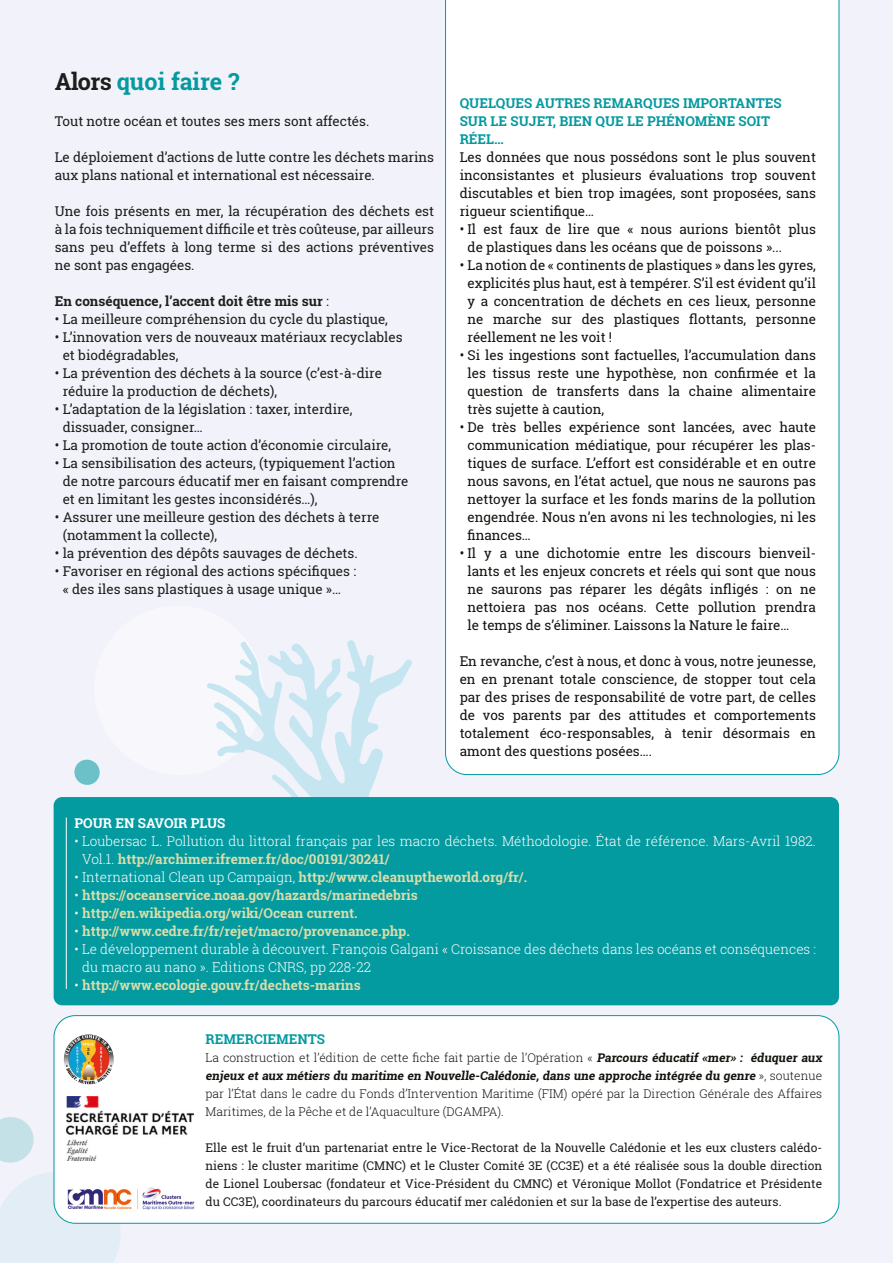
<style>
.page{position:relative;width:893px;height:1263px;background:#f2f2fa}
.page>*{position:absolute;margin:0;border:0;box-sizing:border-box;transform-origin:0 0}
.t1{font:700 23.4px "Roboto Slab";color:#039aa0}
.t2{font:13.5px/18px "Roboto Slab";color:#13120e;text-align:justify}
.t3{font:13.5px/18px "Roboto Slab";color:#1d1d1b}
.t4{font:300 13.5px/18px "Roboto Slab";color:#fff}
.t5{font:700 13.5px "Roboto Slab";color:#dbdda9}
.t6{font:700 13.5px/18px "Roboto Slab";color:#039aa0}
.t7{font:700 13.5px "Roboto Slab";color:#1d1d1b}
.t8{font:700 13.5px "Roboto Slab";color:#fff}
.t9{font:12px/18px "Roboto Slab";color:#1d1d1b;text-align:justify}
.t10{font:300 12px/18px "Roboto Slab";color:#13120e}
.s1{color:#1d1d1b}
.s2{font-weight:400}
.s3{font-weight:700;color:#dbdda9}
.s4{font-weight:300;color:#fff}
.s5{font-weight:700}
</style>
<div class="page">
<svg style="left:0;top:1114px;width:121px;height:149px"></svg>
<div style="left:445px;top:0;width:394px;height:775px;background:#fff"></div>
<div style="left:54px;top:797px;width:785px;height:208px;background:#039aa0;border-radius:9px"></div>
<hr style="left:66px;top:817px;width:1px;height:172px;background:#fff">
<svg style="left:73px;top:640px;width:339px;height:158px"></svg>
<div style="left:54px;top:1015px;width:785px;height:208px;background:#fff;border-radius:21px"></div>
<div style="left:54px;top:1015px;width:785px;height:209px;border:1px solid #039aa0;border-radius:21px"></div>
<img style="left:67px;top:1096px;width:126px;height:65px">
<img style="left:67px;top:1187px;width:128px;height:23px">
<img style="left:64px;top:1034px;width:50px;height:50px;border-radius:25px">
<h1 class="t1" style="left:55px;top:65px;width:186px"><span class="s1">Alors</span> quoi faire ?</h1>
<p class="t3" style="left:55px;top:112px;width:316px">Tout notre océan et toutes ses mers sont affectés.</p>
<p class="t3" style="left:55px;top:148px;width:381px">Le déploiement d’actions de lutte contre les déchets marins aux plans national et international est nécessaire.</p>
<p class="t3" style="left:55px;top:202px;width:381px;text-align:justify">Une fois présents en mer, la récupération des déchets est à la fois techniquement difficile et très coûteuse, par ailleurs sans peu d’effets à long terme si des actions préventives ne sont pas engagées.</p>
<p class="t7" style="left:55px;top:292px;width:276px">En conséquence, l’accent doit être mis sur <span class="s2">:</span></p>
<p class="t3" style="left:55px;top:310px;width:335px">• La meilleure compréhension du cycle du plastique,</p>
<p class="t3" style="left:63px;top:328px;width:341px;text-indent:-8px">• L’innovation vers de nouveaux matériaux recyclables et biodégradables,</p>
<p class="t3" style="left:63px;top:364px;width:321px;text-indent:-8px">• La prévention des déchets à la source (c’est-à-dire réduire la production de déchets),</p>
<p class="t3" style="left:63px;top:400px;width:291px;text-indent:-8px">• L’adaptation de la législation : taxer, interdire, dissuader, consigner…</p>
<p class="t3" style="left:55px;top:436px;width:338px">• La promotion de toute action d’économie circulaire,</p>
<p class="t3" style="left:63px;top:454px;width:347px;text-indent:-8px">• La sensibilisation des acteurs, (typiquement l’action de notre parcours éducatif mer en faisant comprendre et en limitant les gestes inconsidérés…),</p>
<p class="t3" style="left:63px;top:508px;width:318px;text-indent:-8px">• Assurer une meilleure gestion des déchets à terre (notamment la collecte),</p>
<p class="t3" style="left:55px;top:544px;width:304px">• la prévention des dépôts sauvages de déchets.</p>
<p class="t3" style="left:55px;top:562px;width:303px;text-align:center">• Favoriser en régional des actions spécifiques : « des iles sans plastiques à usage unique »…</p>
<p class="t6" style="left:460px;top:94px;width:323px">QUELQUES AUTRES REMARQUES IMPORTANTES<br>SUR LE SUJET, BIEN QUE LE PHÉNOMÈNE SOIT<br>RÉEL…</p>
<p class="t2" style="left:460px;top:148px;width:358px">Les données que nous possédons sont le plus souvent inconsistantes et plusieurs évaluations trop souvent discutables et bien trop imagées, sont proposées, sans rigueur scientifique…</p>
<p class="t2" style="left:468px;top:220px;width:350px;text-indent:-8px">• Il est faux de lire que « nous aurions bientôt plus de plastiques dans les océans que de poissons »...</p>
<p class="t2" style="left:468px;top:256px;width:350px;text-indent:-8px">• La notion de « continents de plastiques » dans les gyres, explicités plus haut, est à tempérer. S’il est évident qu’il y a concentration de déchets en ces lieux, personne ne marche sur des plastiques flottants, personne réellement ne les voit !</p>
<p class="t2" style="left:468px;top:346px;width:350px;text-indent:-8px">• Si les ingestions sont factuelles, l’accumulation dans les tissus reste une hypothèse, non confirmée et la question de transferts dans la chaine alimentaire très sujette à caution,</p>
<p class="t2" style="left:468px;top:418px;width:350px;text-indent:-8px">• De très belles expérience sont lancées, avec haute communication médiatique, pour récupérer les plas&shy;tiques de surface. L’effort est considérable et en outre nous savons, en l’état actuel, que nous ne saurons pas nettoyer la surface et les fonds marins de la pollution engendrée. Nous n’en avons ni les technologies, ni les finances…</p>
<p class="t2" style="left:468px;top:544px;width:350px;text-indent:-8px">• Il y a une dichotomie entre les discours bienveil&shy;lants et les enjeux concrets et réels qui sont que nous ne saurons pas réparer les dégâts infligés : on ne nettoiera pas nos océans. Cette pollution prendra le temps de s’éliminer. Laissons la Nature le faire…</p>
<p class="t2" style="left:460px;top:652px;width:358px">En revanche, c’est à nous, et donc à vous, notre jeunesse, en en prenant totale conscience, de stopper tout cela par des prises de responsabilité de votre part, de celles de vos parents par des attitudes et comportements totalement éco-responsables, à tenir désormais en amont des questions posées….</p>
<p class="t8" style="left:74px;top:814px;width:152px">POUR EN SAVOIR PLUS</p>
<p class="t4" style="left:82px;top:832px;width:735px;text-indent:-8px">• Loubersac L. Pollution du littoral français par les macro déchets. Méthodologie. État de référence. Mars-Avril 1982.<br>Vol.1. <span class="s3">http://archimer.ifremer.fr/doc/00191/30241/</span></p>
<p class="t5" style="left:74px;top:868px;width:454px"><span class="s4">• International Clean up Campaign,</span> http://www.cleanuptheworld.org/fr/.</p>
<p class="t5" style="left:74px;top:886px;width:345px"><span class="s4">•</span> https://oceanservice.noaa.gov/hazards/marinedebris</p>
<p class="t5" style="left:74px;top:904px;width:285px"><span class="s4">•</span> http://en.wikipedia.org/wiki/Ocean current.</p>
<p class="t5" style="left:74px;top:922px;width:337px"><span class="s4">•</span> http://www.cedre.fr/fr/rejet/macro/provenance.php.</p>
<p class="t4" style="left:82px;top:940px;width:735px;text-indent:-8px">• Le développement durable à découvert. François Galgani « Croissance des déchets dans les océans et conséquences : du macro au nano ». Editions CNRS, pp 228-22</p>
<p class="t5" style="left:74px;top:976px;width:288px"><span class="s4">•</span> http://www.ecologie.gouv.fr/dechets-marins</p>
<p class="t6" style="left:206px;top:1030px;width:121px">REMERCIEMENTS</p>
<p class="t10" style="left:206px;top:1048px;width:620px">La construction et l’édition de cette fiche fait partie de l’Opération « <span class="s5">Parcours éducatif «mer» : éduquer aux enjeux et aux métiers du maritime en Nouvelle-Calédonie, dans une approche intégrée du genre</span> » , s o u t e n u e par l’État dans le cadre du Fonds d’Intervention Maritime (FIM) opéré par la Direction Générale des Affaires Maritimes, de la Pêche et de l’Aquaculture (DGAMPA).</p>
<p class="t9" style="left:206px;top:1138px;width:618px">Elle est le fruit d’un partenariat entre le Vice-Rectorat de la Nouvelle Calédonie et les eux clusters calédo&shy;niens : le cluster maritime (CMNC) et le Cluster Comité 3E (CC3E) et a été réalisée sous la double direction de Lionel Loubersac (fondateur et Vice-Président du CMNC) et Véronique Mollot (Fondatrice et Présidente du CC3E), coordinateurs du parcours éducatif mer calédonien et sur la base de l’expertise des auteurs.</p>
</div>
